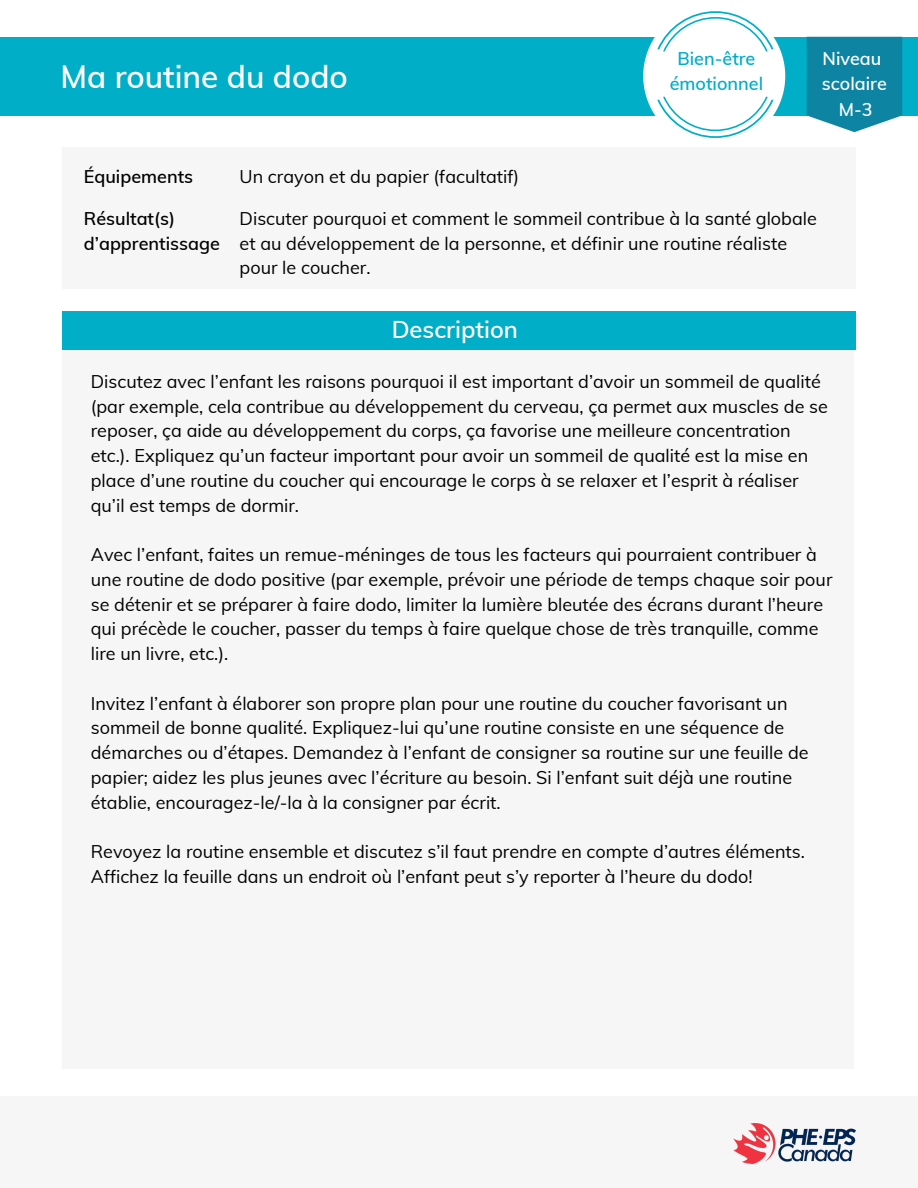
<style>
.page{position:relative;width:918px;height:1188px;background:#fff}
.page>*{position:absolute;margin:0;border:0;box-sizing:border-box;transform-origin:0 0}
.t1{font:600 31.5px "Muli";color:#fff}
.t2{font:600 23.7px "Muli";color:#fff}
.t3{font:18px/24.8px "Muli";color:#000}
.t4{font:600 18px/24.8px "Muli";color:#000}
.t5{font:600 18px/25px "Muli";color:#00aec7;text-align:center}
.t6{font:600 18px/25.5px "Muli";color:#fff;text-align:center}
</style>
<div class="page">
<div style="left:62px;top:349px;width:792px;height:720px;background:#f6f6f6"></div>
<div style="left:62px;top:311px;width:794px;height:38px;background:#00aec7"></div>
<div style="left:0;top:1096px;width:918px;height:92px;background:#f6f6f6"></div>
<img style="left:734px;top:1123px;width:121px;height:41px">
<div style="left:0;top:37px;width:918px;height:79px;background:#00aec7"></div>
<svg style="left:807px;top:37px;width:95px;height:95px;background:#218ea9"></svg>
<div style="left:62px;top:147px;width:794px;height:142px;background:#f6f6f6"></div>
<svg style="left:643px;top:11px;width:142px;height:127px"></svg>
<h1 class="t1" style="left:60px;top:56px;width:289px">Ma routine du dodo</h1>
<p class="t5" style="left:670px;top:45px;width:95px">Bien-être émotionnel</p>
<p class="t6" style="left:822px;top:45px;width:66px">Niveau scolaire<br>M-3</p>
<p class="t4" style="left:84px;top:164px;width:111px">Équipements</p>
<p class="t4" style="left:84px;top:206px;width:138px">Résultat(s) d’apprentissage</p>
<p class="t3" style="left:240px;top:164px;width:281px">Un crayon et du papier (facultatif)</p>
<p class="t3" style="left:240px;top:206px;width:579px">Discuter pourquoi et comment le sommeil contribue à la santé globale et au développement de la personne, et définir une routine réaliste pour le coucher.</p>
<h2 class="t2" style="left:392px;top:315px;width:128px">Description</h2>
<p class="t3" style="left:91px;top:369px;width:739px">Discutez avec l’enfant les raisons pourquoi il est important d’avoir un sommeil de qualité (par exemple, cela contribue au développement du cerveau, ça permet aux muscles de se reposer, ça aide au développement du corps, ça favorise une meilleure concentration etc.). Expliquez qu’un facteur important pour avoir un sommeil de qualité est la mise en place d’une routine du coucher qui encourage le corps à se relaxer et l’esprit à réaliser qu’il est temps de dormir.</p>
<p class="t3" style="left:91px;top:542px;width:743px">Avec l’enfant, faites un remue-méninges de tous les facteurs qui pourraient contribuer à une routine de dodo positive (par exemple, prévoir une période de temps chaque soir pour se détenir et se préparer à faire dodo, limiter la lumière bleutée des écrans durant l’heure qui précède le coucher, passer du temps à faire quelque chose de très tranquille, comme lire un livre, etc.).</p>
<p class="t3" style="left:91px;top:690px;width:719px">Invitez l’enfant à élaborer son propre plan pour une routine du coucher favorisant un sommeil de bonne qualité. Expliquez-lui qu’une routine consiste en une séquence de démarches ou d’étapes. Demandez à l’enfant de consigner sa routine sur une feuille de papier; aidez les plus jeunes avec l’écriture au besoin. Si l’enfant suit déjà une routine établie, encouragez-le/-la à la consigner par écrit.</p>
<p class="t3" style="left:91px;top:839px;width:716px">Revoyez la routine ensemble et discutez s’il faut prendre en compte d’autres éléments.<br>Affichez la feuille dans un endroit où l’enfant peut s’y reporter à l’heure du dodo!</p>
</div>
